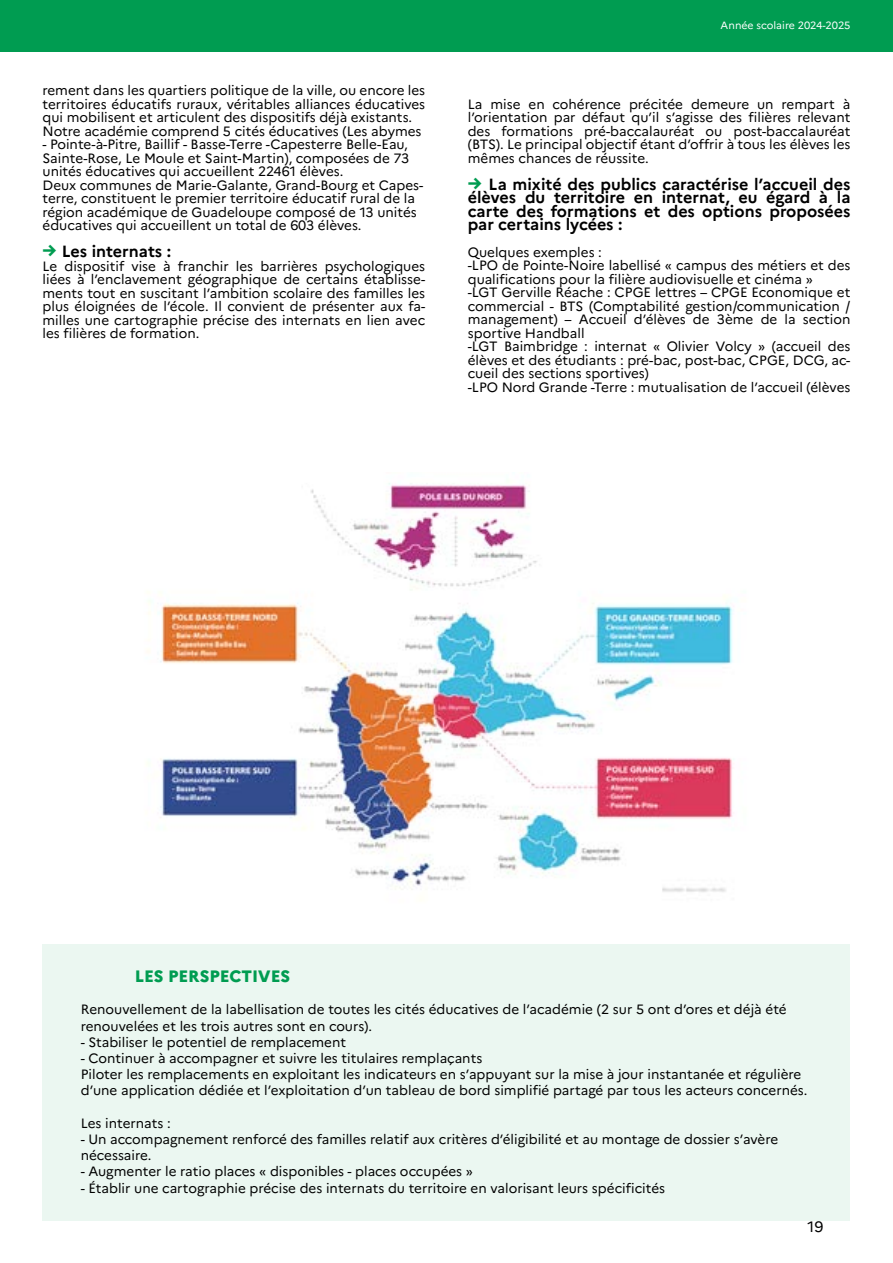
<style>
.page{position:relative;width:893px;height:1263px;background:#fff}
.page>*{position:absolute;margin:0;border:0;box-sizing:border-box;transform-origin:0 0}
.t1{font:800 16.5px "Marianne";color:#009c51}
.t2{font:700 16.2px/13.5px "Marianne";color:#000;text-align:justify}
.t3{font:15px "Marianne";color:#000}
.t4{font:13.5px/13.5px "Marianne";color:#000}
.t5{font:10.5px "Marianne";color:#fff}
.s1{font-weight:800;font-size:18px;color:#009c51}
</style>
<div class="page">
<div style="left:43px;top:944px;width:807px;height:276px;background:#ebf7f1"></div>
<div style="left:0;top:0;width:893px;height:51px;background:#009c51"></div>
<img style="left:147px;top:483px;width:587px;height:409px">
<p class="t4" style="left:43px;top:83px;width:384px">rement dans les quartiers politique de la ville, ou encore les territoires éducatifs ruraux, véritables alliances éducatives qui mobilisent et articulent des dispositifs déjà existants.<br>Notre académie comprend 5 cités éducatives (Les abymes</p>
<p class="t4" style="left:43px;top:137px;width:382px">- Pointe-à-Pitre, Baillif - Basse-Terre -Capesterre Belle-Eau, Sainte-Rose, Le Moule et Saint-Martin), composées de 73 unités éducatives qui accueillent 22461 élèves.<br>Deux communes de Marie-Galante, Grand-Bourg et Capes&shy;terre, constituent le premier territoire éducatif rural de la région académique de Guadeloupe composé de 13 unités éducatives qui accueillent un total de 603 élèves.</p>
<p class="t2" style="left:43px;top:243px;width:130px"><span class="s1">→</span> Les internats :</p>
<p class="t4" style="left:43px;top:258px;width:384px;text-align:justify">Le dispositif vise à franchir les barrières psychologiques liées à l’enclavement géographique de certains établisse&shy;ments tout en suscitant l’ambition scolaire des familles les plus éloignées de l’école. Il convient de présenter aux fa&shy;milles une cartographie précise des internats en lien avec les filières de formation.</p>
<p class="t5" style="left:720px;top:18px;width:131px">Année scolaire 2024-2025</p>
<p class="t4" style="left:468px;top:96px;width:384px;text-align:justify">La mise en cohérence précitée demeure un rempart à l’orientation par défaut qu’il s’agisse des filières relevant des formations pré-baccalauréat ou post-baccalauréat (BTS). Le principal objectif étant d’offrir à tous les élèves les mêmes chances de réussite.</p>
<p class="t2" style="left:468px;top:176px;width:384px"><span class="s1">→</span> La mixité des publics caractérise l’accueil des élèves du territoire en internat, eu égard à la carte des formations et des options proposées par certains lycées :</p>
<p class="t4" style="left:468px;top:244px;width:384px">Quelques exemples :<br>-LPO de Pointe-Noire labellisé « campus des métiers et des qualifications pour la filière audiovisuelle et cinéma »<br>-LGT Gerville Réache : CPGE lettres – CPGE Economique et commercial - BTS (Comptabilité gestion/communication / management) – Accueil d’élèves de 3ème de la section sportive Handball<br>-LGT Baimbridge : internat « Olivier Volcy » (accueil des élèves et des étudiants : pré-bac, post-bac, CPGE, DCG, ac&shy;cueil des sections sportives)<br>-LPO Nord Grande -Terre : mutualisation de l’accueil (élèves</p>
<p class="t1" style="left:135px;top:963px;width:157px">LES PERSPECTIVES</p>
<p class="t4" style="left:81px;top:1000px;width:707px;line-height:16.2px">Renouvellement de la labellisation de toutes les cités éducatives de l’académie (2 sur 5 ont d’ores et déjà été renouvelées et les trois autres sont en cours).</p>
<p class="t4" style="left:81px;top:1034px;width:267px">- Stabiliser le potentiel de remplacement</p>
<p class="t4" style="left:81px;top:1049px;width:728px;line-height:16.2px">- Continuer à accompagner et suivre les titulaires remplaçants<br>Piloter les remplacements en exploitant les indicateurs en s’appuyant sur la mise à jour instantanée et régulière d’une application dédiée et l’exploitation d’un tableau de bord simplifié partagé par tous les acteurs concernés.</p>
<p class="t4" style="left:81px;top:1115px;width:91px">Les internats :</p>
<p class="t4" style="left:81px;top:1130px;width:699px;line-height:16.2px">- Un accompagnement renforcé des familles relatif aux critères d’éligibilité et au montage de dossier s’avère nécessaire.</p>
<p class="t4" style="left:81px;top:1164px;width:394px">- Augmenter le ratio places « disponibles - places occupées »</p>
<p class="t4" style="left:81px;top:1180px;width:586px">- Établir une cartographie précise des internats du territoire en valorisant leurs spécificités</p>
<p class="t3" style="left:807px;top:1215px;width:17px">19</p>
</div>
